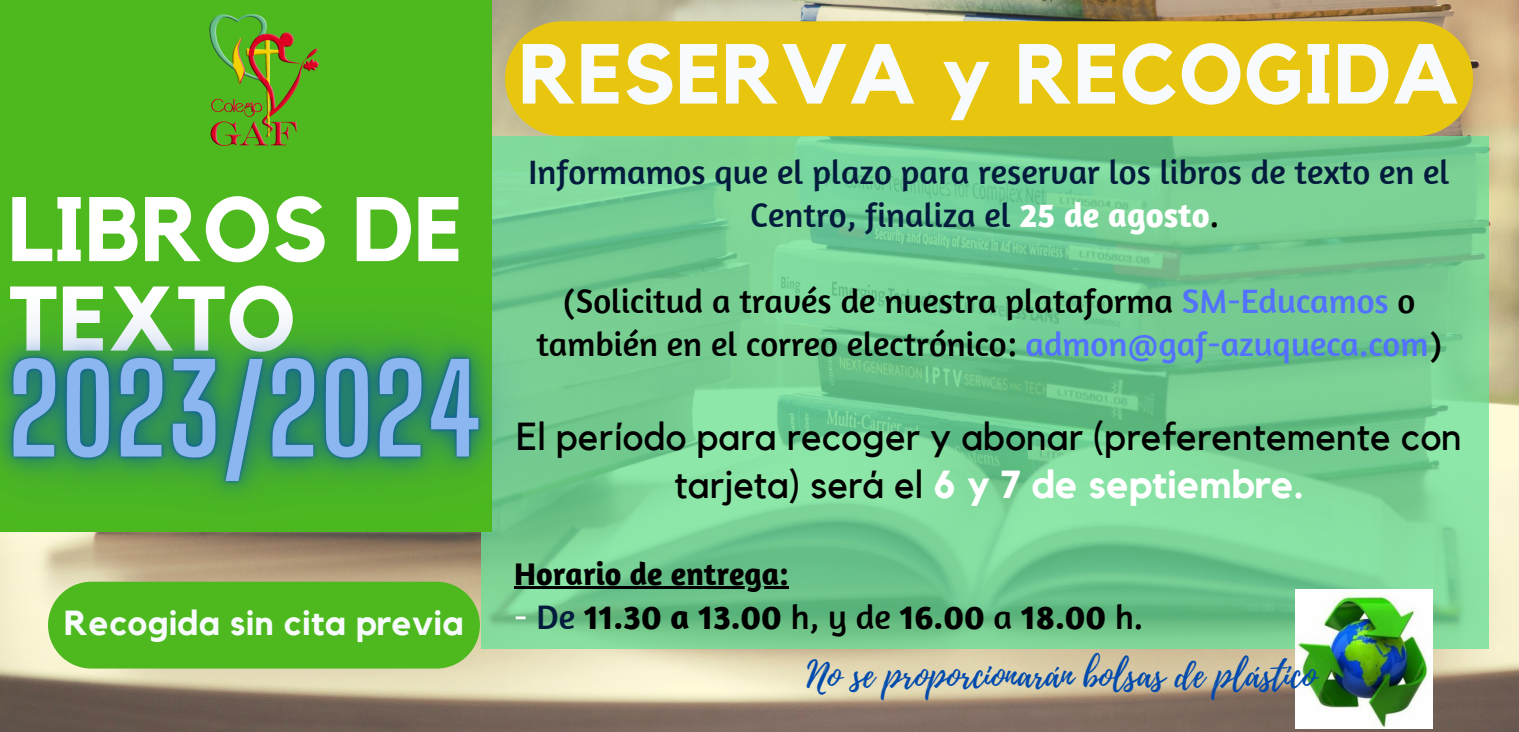
<style>
.page{position:relative;width:1519px;height:732px;background:#fff}
.page>*{position:absolute;margin:0;border:0;box-sizing:border-box;transform-origin:0 0}
.t1{font:700 90.3px/89.4px "Kollektif";color:#fff}
.t2{font:700 83.85px "Kollektif";letter-spacing:.01em;color:#f8fbfd}
.t3{font:38.85px/48.4px "Kollektif";color:#000;text-align:center}
.t4{font:36px "Playlist Script";color:#004aad}
.t5{font:700 34.8px "Amaranth";color:#000}
.t6{font:700 34.65px "Kollektif";letter-spacing:.01em;color:#f8fbfd}
.t7{font:34.5px/43px "Amaranth";color:#000;text-align:center}
.t8{font:34.5px/43px "Amaranth";color:#031c3d;text-align:center}
.t9{font:700 32.1px "Amaranth";color:#000}
.s1{font-weight:700;color:#fff}
.s2{color:#000}
.s3{color:#5271ff}
.s4{font-weight:400;color:#fff}
.s5{font-weight:400;color:#031c3d}
.s6{font-weight:400}
</style>
<div class="page">
<img style="left:0;top:0;width:1519px;height:731px">
<svg style="left:481px;top:136px;width:1007px;height:512px"></svg>
<hr style="left:514px;top:586px;width:275px;height:2px;background:#000">
<div style="left:0;top:0;width:491px;height:532px;background:#4db91f"></div>
<img style="left:209px;top:14px;width:110px;height:132px">
<div style="left:48px;top:581px;width:432px;height:87px;background:#4db91f;border-radius:43px"></div>
<div style="left:505px;top:21px;width:968px;height:115px;background:#e8c610;border-radius:57px"></div>
<img style="left:1295px;top:589px;width:137px;height:139px">
<img style="left:0;top:200px;width:622px;height:421px">
<p class="t1" style="left:8px;top:188px;width:456px">LIBROS DE<br>TEXTO</p>
<p class="t6" style="left:64px;top:607px;width:401px">Recogida sin cita previa</p>
<p class="t2" style="left:519px;top:36px;width:942px">RESERVA y RECOGIDA</p>
<p class="t8" style="left:528px;top:149px;width:923px">Informamos que el plazo para reservar los libros de texto en el<br>Centro, finaliza el <span class="s1">25 de agosto</span><span class="s2">.</span></p>
<p class="t7" style="left:536px;top:278px;width:907px">(Solicitud a través de nuestra plataforma <span class="s3">SM-Educamos</span> o también en el correo electrónico: <span class="s3">admon@gaf-azuqueca.com</span>)</p>
<p class="t3" style="left:516px;top:413px;width:947px">El período para recoger y abonar (preferentemente con tarjeta) será el <span class="s1">6 y 7 de septiembre.</span></p>
<p class="t9" style="left:514px;top:553px;width:276px">Horario de entrega:</p>
<p class="t5" style="left:514px;top:594px;width:631px"><span class="s4">-</span> <span class="s5">De</span> 11.30 a 13.00 <span class="s6">h, y de</span> 16.00 <span class="s6">a</span> 18.00 <span class="s6">h.</span></p>
<p class="t4" style="left:807px;top:648px;width:511px">No se proporcionarán bolsas de plástico</p>
</div>
